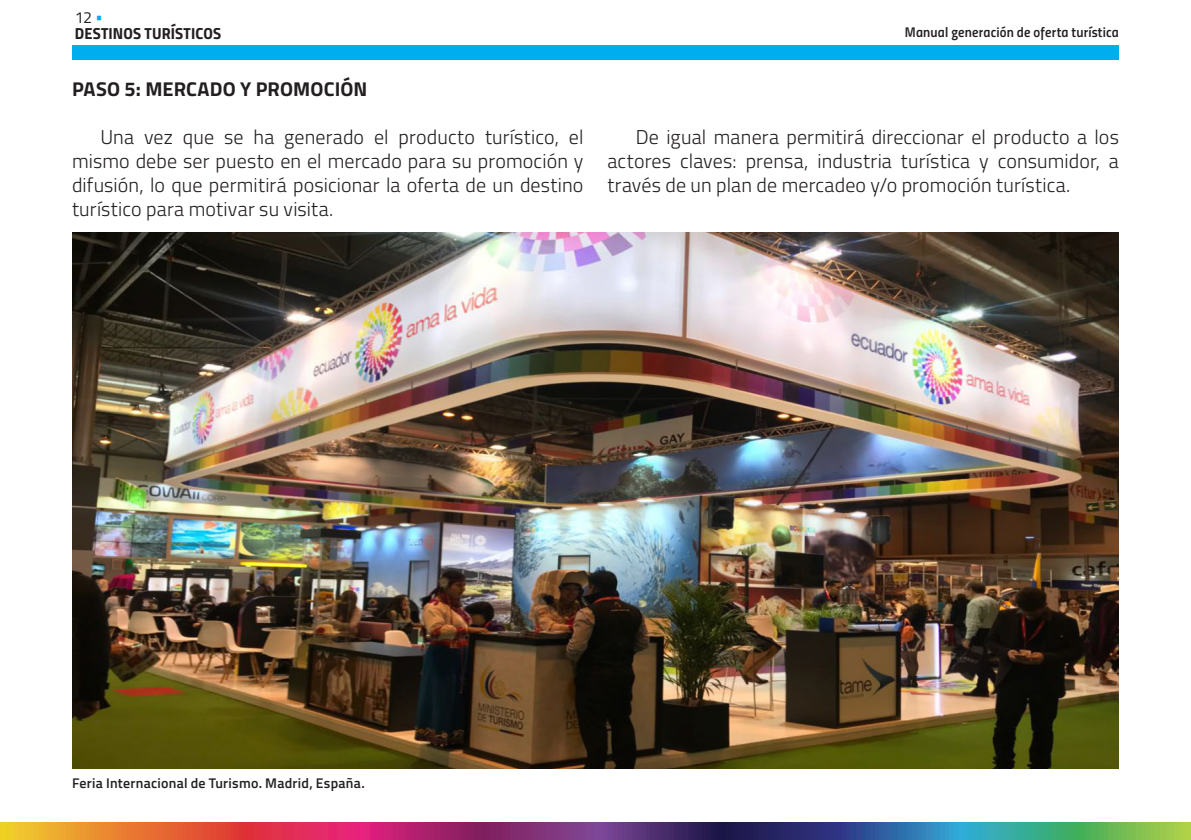
<style>
.page{position:relative;width:1191px;height:840px;background:#fff}
.page>*{position:absolute;margin:0;border:0;box-sizing:border-box;transform-origin:0 0}
.t1{font:300 20px/24px "Titillium";letter-spacing:.005em;color:#231f20;text-align:justify}
.t2{font:700 20px "Titillium";letter-spacing:.005em;color:#231f20}
.t3{font:16px "Titillium Bold Upright";letter-spacing:.01em;color:#231f20}
.t4{font:16px "Titillium Regular Upright";color:#231f20}
.t5{font:600 14px "Titillium";letter-spacing:.02em;color:#231f20}
.t6{font:14px "Titillium Semibold Upright";letter-spacing:.015em;color:#231f20}
.s1{color:#00aeef}
</style>
<div class="page">
<div style="left:72px;top:45px;width:1047px;height:14px;background:#00aeef"></div>
<svg style="left:0;top:822px;width:1191px;height:17px;background:#865d67"></svg>
<img style="left:72px;top:232px;width:1047px;height:536px">
<p class="t4" style="left:75px;top:5px;width:29px">12 <span class="s1">•</span></p>
<p class="t3" style="left:75px;top:20px;width:148px">DESTINOS TURÍSTICOS</p>
<p class="t6" style="left:905px;top:21px;width:215px">Manual generación de oferta turística</p>
<p class="t2" style="left:72px;top:74px;width:297px">PASO 5: MERCADO Y PROMOCIÓN</p>
<p class="t1" style="left:72px;top:124px;width:513px;text-indent:28px">Una vez que se ha generado el producto turístico, el mismo debe ser puesto en el mercado para su promoción y difusión, lo que permitirá posicionar la oferta de un destino turístico para motivar su visita.</p>
<p class="t1" style="left:607px;top:124px;width:513px;text-indent:28px">De igual manera permitirá direccionar el producto a los actores claves: prensa, industria turística y consumidor, a través de un plan de mercadeo y/o promoción turística.</p>
<p class="t5" style="left:72px;top:772px;width:294px">Feria Internacional de Turismo. Madrid, España.</p>
</div>
